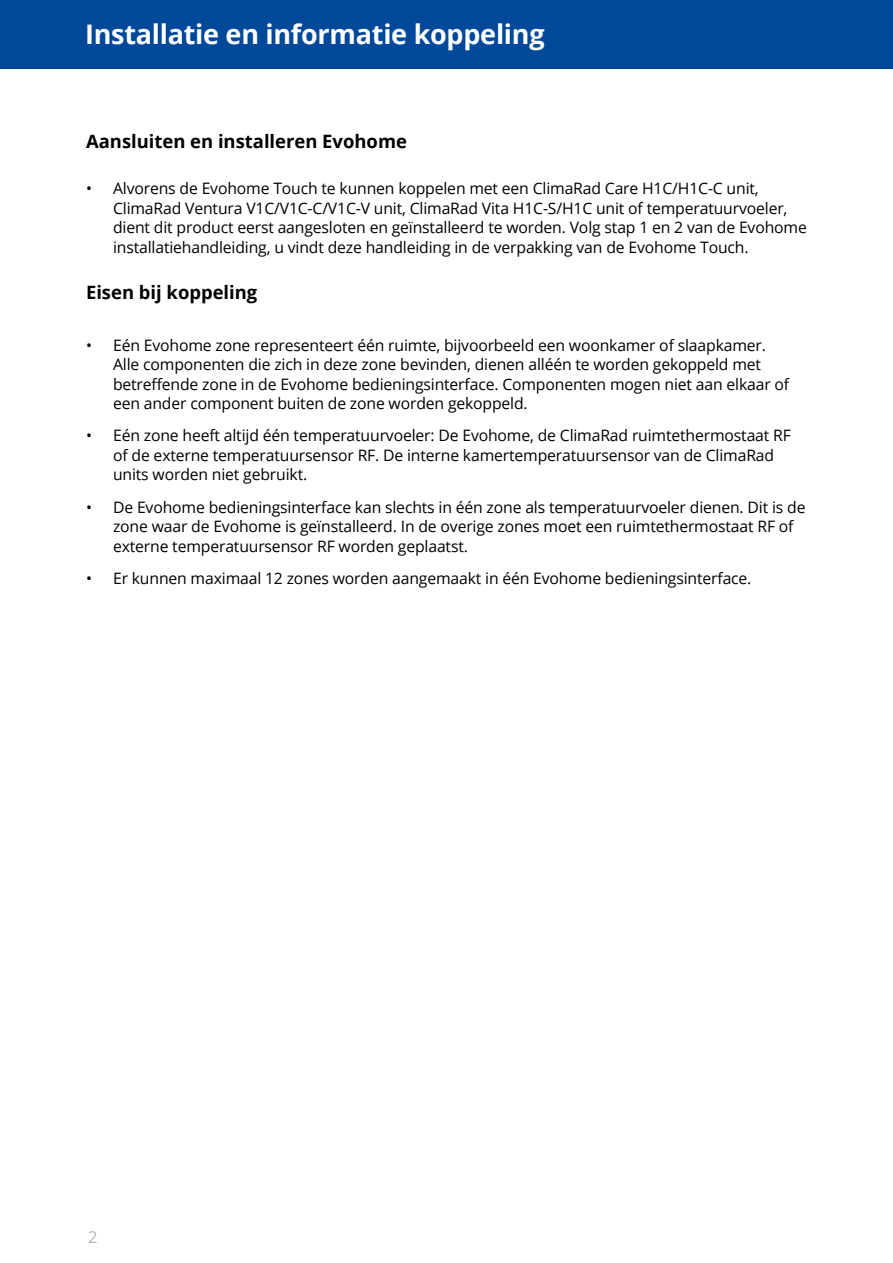
<style>
.page{position:relative;width:893px;height:1263px;background:#fff}
.page>*{position:absolute;margin:0;border:0;box-sizing:border-box;transform-origin:0 0}
.Kop{font:700 27px "Open Sans";letter-spacing:-.01em;color:#fff}
.Intro{font:700 18.45px "Open Sans";color:#000}
.t1{font:16.5px "Open Sans";color:#afb6bd}
.t2{font:15.75px/19.5px "Open Sans";letter-spacing:-.01em;color:#000}
</style>
<div class="page">
<div style="left:0;top:0;width:893px;height:68px;background:#004899"></div>
<p class="Kop" style="left:85px;top:15px;width:461px">Installatie en informatie koppeling</p>
<p class="Intro" style="left:86px;top:128px;width:322px">Aansluiten en installeren Evohome</p>
<p class="t2" style="left:113px;top:178px;width:695px;text-indent:-27px">• Alvorens de Evohome Touch te kunnen koppelen met een ClimaRad Care H1C/H1C-C unit, ClimaRad Ventura V1C/V1C-C/V1C-V unit, ClimaRad Vita H1C-S/H1C unit of temperatuurvoeler, dient dit product eerst aangesloten en geïnstalleerd te worden. Volg stap 1 en 2 van de Evohome installatiehandleiding, u vindt deze handleiding in de verpakking van de Evohome Touch.</p>
<p class="Intro" style="left:86px;top:279px;width:173px">Eisen bij koppeling</p>
<p class="t2" style="left:113px;top:335px;width:678px;text-indent:-27px">• Eén Evohome zone representeert één ruimte, bijvoorbeeld een woonkamer of slaapkamer.<br>Alle componenten die zich in deze zone bevinden, dienen alléén te worden gekoppeld met betreffende zone in de Evohome bedieningsinterface. Componenten mogen niet aan elkaar of een ander component buiten de zone worden gekoppeld.</p>
<p class="t2" style="left:113px;top:425px;width:679px;text-indent:-27px">• Eén zone heeft altijd één temperatuurvoeler: De Evohome, de ClimaRad ruimtethermostaat RF of de externe temperatuursensor RF. De interne kamertemperatuursensor van de ClimaRad units worden niet gebruikt.</p>
<p class="t2" style="left:113px;top:497px;width:694px;text-indent:-27px">• De Evohome bedieningsinterface kan slechts in één zone als temperatuurvoeler dienen. Dit is de zone waar de Evohome is geïnstalleerd. In de overige zones moet een ruimtethermostaat RF of externe temperatuursensor RF worden geplaatst.</p>
<p class="t2" style="left:86px;top:568px;width:667px">• Er kunnen maximaal 12 zones worden aangemaakt in één Evohome bedieningsinterface.</p>
<p class="t1" style="left:88px;top:1225px;width:11px">2</p>
</div>
